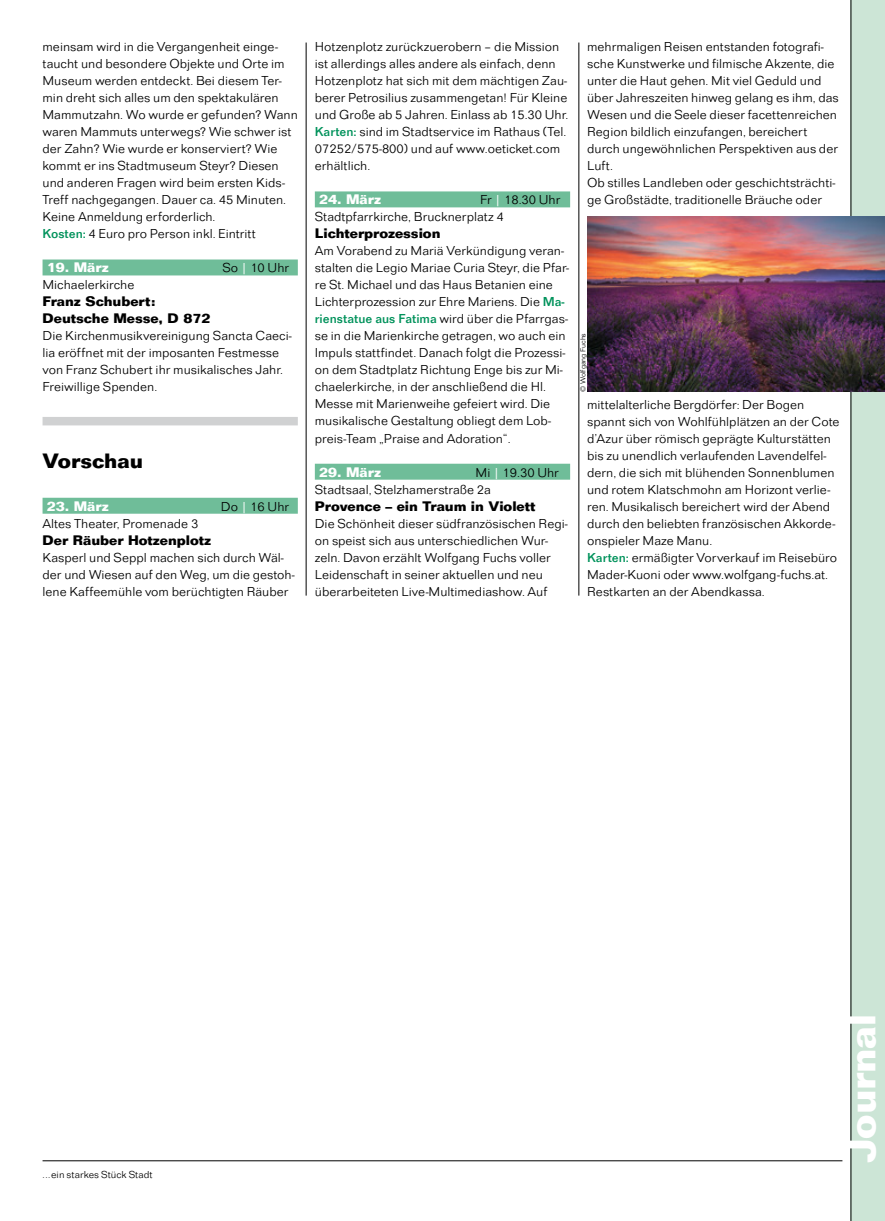
<style>
.page{position:relative;width:885px;height:1221px;background:#fff}
.page>*{position:absolute;margin:0;border:0;box-sizing:border-box;transform-origin:0 0}
.t1{font:700 37.5px "Folio";color:#fff}
.t2{font:700 20.25px "Folio";color:#000}
.t3{font:300 13.5px/17px "Folio";color:#000}
.t4{font:700 13.5px/17px "Folio";color:#000}
.t5{font:700 13.5px "Folio";color:#fff}
.t6{font:300 10.5px "Folio";color:#000}
.t7{font:300 7.5px "Folio";letter-spacing:-.005em;color:#000}
.s1{font-weight:500;color:#00925b}
.s2{color:#fff}
</style>
<div class="page">
<hr style="left:43px;top:1160px;width:799px;height:1px;background:#000">
<hr style="left:306px;top:43px;width:1px;height:552px;background:#000">
<hr style="left:578px;top:43px;width:1px;height:552px;background:#000">
<div style="left:850px;top:0;width:34px;height:1220px;background:linear-gradient(to right,#cce5d6,#cce5d6)"></div>
<hr style="left:850px;top:0;width:1px;height:1220px;background:#000">
<div style="left:43px;top:259px;width:255px;height:16px;background:#6fbd99"></div>
<div style="left:43px;top:497px;width:255px;height:16px;background:#6fbd99"></div>
<div style="left:315px;top:191px;width:255px;height:16px;background:#6fbd99"></div>
<div style="left:315px;top:463px;width:255px;height:16px;background:#6fbd99"></div>
<div style="left:43px;top:417px;width:255px;height:8px;background:#d0d1d2"></div>
<img style="left:587px;top:217px;width:297px;height:174px">
<p class="t3" style="left:43px;top:38px;width:257px">meinsam wird in die Vergangenheit einge&shy;taucht und besondere Objekte und Orte im Museum werden entdeckt. Bei diesem Ter&shy;min dreht sich alles um den spektakulären Mammutzahn. Wo wurde er gefunden? Wann waren Mammuts unterwegs? Wie schwer ist der Zahn? Wie wurde er konserviert? Wie kommt er ins Stadtmuseum Steyr? Diesen und anderen Fragen wird beim ersten Kids-Treff nachgegangen. Dauer ca. 45 Minuten.<br>Keine Anmeldung erforderlich.<br><span class="s1">Kosten:</span> 4 Euro pro Person inkl. Eintritt</p>
<p class="t5" style="left:47px;top:259px;width:64px">19. März</p>
<p class="t3" style="left:222px;top:259px;width:68px">So <span class="s2">|</span> 10 Uhr</p>
<p class="t3" style="left:43px;top:276px;width:93px">Michaelerkirche</p>
<p class="t4" style="left:43px;top:293px;width:169px">Franz Schubert:<br>Deutsche Messe, D 872</p>
<p class="t3" style="left:43px;top:327px;width:251px">Die Kirchenmusikvereinigung Sancta Caeci&shy;lia eröffnet mit der imposanten Festmesse von Franz Schubert ihr musikalisches Jahr.<br>Freiwillige Spenden.</p>
<h2 class="t2" style="left:43px;top:449px;width:102px">Vorschau</h2>
<p class="t5" style="left:47px;top:497px;width:64px">23. März</p>
<p class="t3" style="left:221px;top:497px;width:70px">Do <span class="s2">|</span> 16 Uhr</p>
<p class="t3" style="left:43px;top:514px;width:157px">Altes Theater, Promenade 3</p>
<p class="t4" style="left:43px;top:531px;width:170px">Der Räuber Hotzenplotz</p>
<p class="t3" style="left:43px;top:548px;width:254px">Kasperl und Seppl machen sich durch Wäl&shy;der und Wiesen auf den Weg, um die gestoh&shy;lene Kaffeemühle vom berüchtigten Räuber</p>
<p class="t3" style="left:315px;top:38px;width:255px">Hotzenplotz zurückzuerobern – die Mission ist allerdings alles andere als einfach, denn Hotzenplotz hat sich mit dem mächtigen Zau&shy;berer Petrosilius zusammengetan! Für Kleine und Große ab 5 Jahren. Einlass ab 15.30 Uhr.<br><span class="s1">Karten:</span> sind im Stadtservice im Rathaus (Tel.<br>07252/575-800) und auf www.oeticket.com erhältlich.</p>
<p class="t5" style="left:319px;top:191px;width:64px">24. März</p>
<p class="t3" style="left:315px;top:191px;width:247px;text-indent:165px">Fr <span class="s2">|</span> 18.30 Uhr<br>Stadtpfarrkirche, Brucknerplatz 4</p>
<p class="t4" style="left:315px;top:225px;width:127px">Lichterprozession</p>
<p class="t3" style="left:315px;top:242px;width:256px">Am Vorabend zu Mariä Verkündigung veran&shy;stalten die Legio Mariae Curia Steyr, die Pfar&shy;re St. Michael und das Haus Betanien eine Lichterprozession zur Ehre Mariens. Die <span class="s1">Ma&shy;rienstatue aus Fatima</span> wird über die Pfarrgas&shy;se in die Marienkirche getragen, wo auch ein Impuls stattfindet. Danach folgt die Prozessi&shy;on dem Stadtplatz Richtung Enge bis zur Mi&shy;chaelerkirche, in der anschließend die Hl.<br>Messe mit Marienweihe gefeiert wird. Die musikalische Gestaltung obliegt dem Lob&shy;preis-Team „Praise and Adoration“.</p>
<p class="t5" style="left:319px;top:464px;width:64px">29. März</p>
<p class="t3" style="left:315px;top:463px;width:245px;text-indent:161px">Mi <span class="s2">|</span> 19.30 Uhr<br>Stadtsaal, Stelzhamerstraße 2a</p>
<p class="t4" style="left:315px;top:497px;width:222px">Provence – ein Traum in Violett</p>
<p class="t3" style="left:315px;top:514px;width:254px">Die Schönheit dieser südfranzösischen Regi&shy;on speist sich aus unterschiedlichen Wur&shy;zeln. Davon erzählt Wolfgang Fuchs voller Leidenschaft in seiner aktuellen und neu überarbeiteten Live-Multimediashow. Auf</p>
<p class="t3" style="left:587px;top:38px;width:253px">mehrmaligen Reisen entstanden fotografi&shy;sche Kunstwerke und filmische Akzente, die unter die Haut gehen. Mit viel Geduld und über Jahreszeiten hinweg gelang es ihm, das Wesen und die Seele dieser facettenreichen Region bildlich einzufangen, bereichert durch ungewöhnlichen Perspektiven aus der Luft.<br>Ob stilles Landleben oder geschichtsträchti&shy;ge Großstädte, traditionelle Bräuche oder</p>
<p class="t7" style="left:579px;top:392px;width:60px;rotate:-90deg">© Wolfgang Fuchs</p>
<p class="t3" style="left:587px;top:395px;width:254px">mittelalterliche Bergdörfer: Der Bogen spannt sich von Wohlfühlplätzen an der Cote d’Azur über römisch geprägte Kulturstätten bis zu unendlich verlaufenden Lavendelfel&shy;dern, die sich mit blühenden Sonnenblumen und rotem Klatschmohn am Horizont verlie&shy;ren. Musikalisch bereichert wird der Abend durch den beliebten französischen Akkorde&shy;onspieler Maze Manu.<br><span class="s1">Karten:</span> ermäßigter Vorverkauf im Reisebüro Mader-Kuoni oder www.wolfgang-fuchs.at.<br>Restkarten an der Abendkassa.</p>
<p class="t6" style="left:43px;top:1168px;width:112px">...ein starkes Stück Stadt</p>
<h1 class="t1" style="left:840px;top:1162px;width:150px;rotate:-90deg">Journal</h1>
</div>
